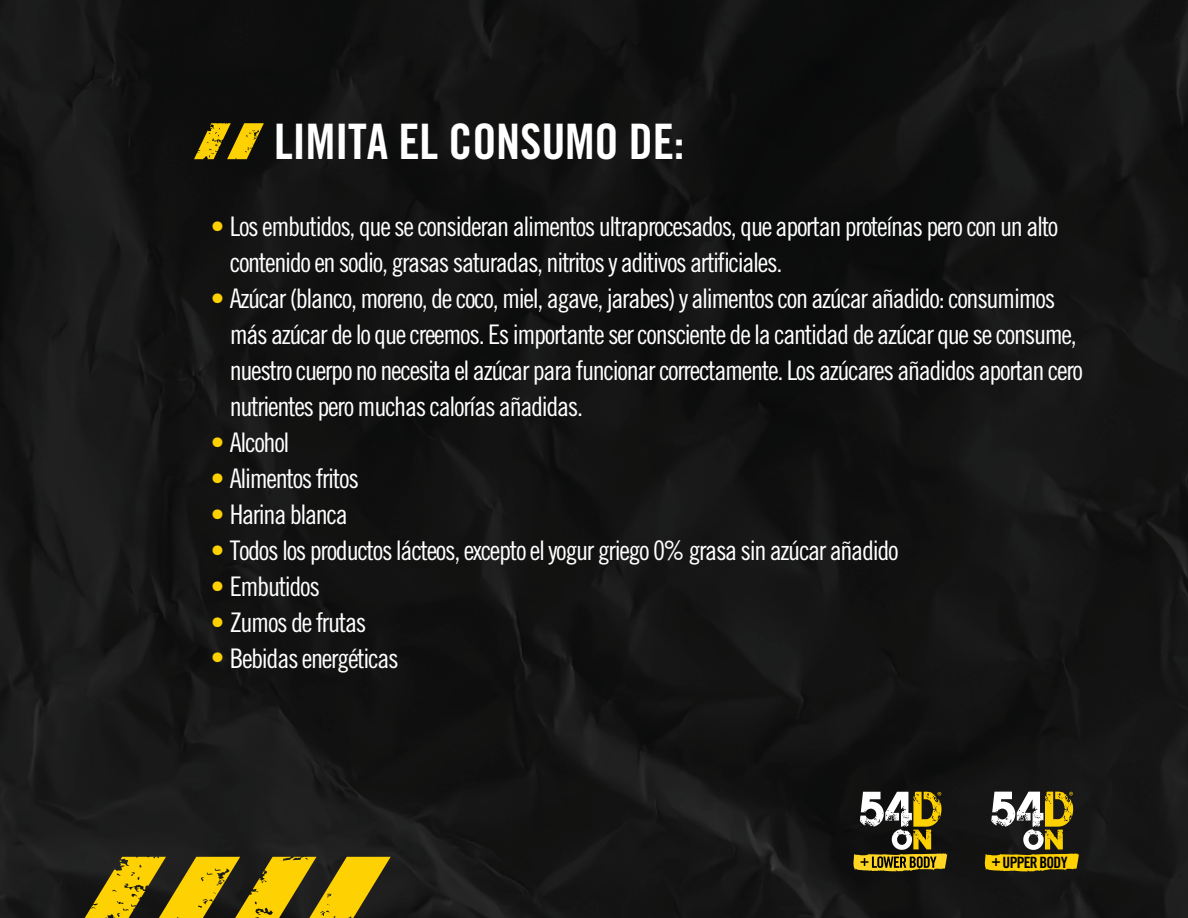
<style>
.page{position:relative;width:1188px;height:918px;background:#fff}
.page>*{position:absolute;margin:0;border:0;box-sizing:border-box;transform-origin:0 0}
.t1{font:48.9px "Trade Gothic LT Std Bd Cn 20";letter-spacing:-.005em;color:#fff}
.t2{font:27px/36px "Trade Gothic LT Std Cn 18";letter-spacing:-.05em;color:#fff}
.t3{font:15.6px "Trade Gothic LT Std Bd Cn 20";letter-spacing:-.05em;color:#000}
.s1{color:#fed103}
</style>
<div class="page">
<img style="left:0;top:0;width:1188px;height:918px">
<svg style="left:984px;top:792px;width:96px;height:80px;background:#817435"></svg>
<svg style="left:852px;top:792px;width:96px;height:80px;background:#706536"></svg>
<svg style="left:84px;top:857px;width:307px;height:61px;background:#977e0e"></svg>
<svg style="left:194px;top:123px;width:70px;height:36px;background:#8a7307"></svg>
<h1 class="t1" style="left:274px;top:112px;width:412px">LIMITA EL CONSUMO DE:</h1>
<p class="t2" style="left:230px;top:208px;width:830px;text-indent:-19px"><span class="s1">•</span> Los embutidos, que se consideran alimentos ultraprocesados, que aportan proteínas pero con un alto contenido en sodio, grasas saturadas, nitritos y aditivos artificiales.</p>
<p class="t2" style="left:230px;top:280px;width:855px;text-indent:-19px"><span class="s1">•</span> Azúcar (blanco, moreno, de coco, miel, agave, jarabes) y alimentos con azúcar añadido: consumimos más azúcar de lo que creemos. Es importante ser consciente de la cantidad de azúcar que se consume, nuestro cuerpo no necesita el azúcar para funcionar correctamente. Los azúcares añadidos aportan cero nutrientes pero muchas calorías añadidas.</p>
<p class="t2" style="left:211px;top:424px;width:80px"><span class="s1">•</span> Alcohol</p>
<p class="t2" style="left:211px;top:460px;width:150px"><span class="s1">•</span> Alimentos fritos</p>
<p class="t2" style="left:211px;top:496px;width:138px"><span class="s1">•</span> Harina blanca</p>
<p class="t2" style="left:211px;top:532px;width:689px"><span class="s1">•</span> Todos los productos lácteos, excepto el yogur griego 0% grasa sin azúcar añadido</p>
<p class="t2" style="left:211px;top:568px;width:111px"><span class="s1">•</span> Embutidos</p>
<p class="t2" style="left:211px;top:604px;width:157px"><span class="s1">•</span> Zumos de frutas</p>
<p class="t2" style="left:211px;top:640px;width:189px"><span class="s1">•</span> Bebidas energéticas</p>
<p class="t3" style="left:991px;top:853px;width:78px">+ UPPER BODY</p>
</div>
